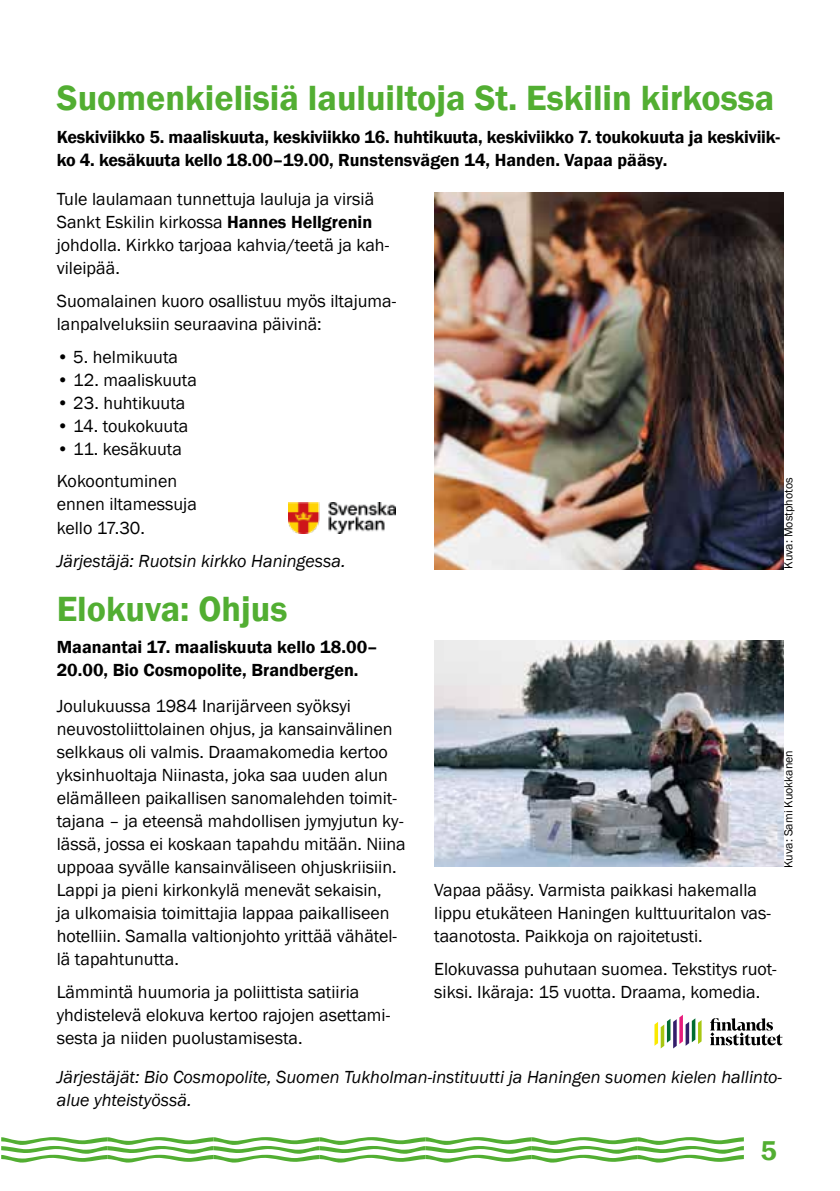
<style>
.page{position:relative;width:840px;height:1191px;background:#fff}
.page>*{position:absolute;margin:0;border:0;box-sizing:border-box;transform-origin:0 0}
.t1{font:600 36px "Franklin Gothic";color:#52ae32}
.t2{font:600 28px "Franklin Gothic";color:#52ae32}
.t3{font:18px/23px "Franklin Gothic";color:#000}
.t4{font:600 18px/23px "Franklin Gothic";letter-spacing:-.01em;color:#000}
.t5{font:italic 18px/23px "Franklin Gothic";color:#000}
.t6{font:12px "Franklin Gothic";color:#000}
.s1{font-weight:600}
</style>
<div class="page">
<svg style="left:1px;top:1137px;width:742px;height:25px"></svg>
<img style="left:434px;top:193px;width:348px;height:377px">
<img style="left:288px;top:502px;width:107px;height:31px">
<svg style="left:654px;top:1015px;width:47px;height:33px"></svg>
<svg style="left:710px;top:1018px;width:72px;height:27px"></svg>
<img style="left:434px;top:641px;width:348px;height:225px">
<h2 class="t1" style="left:57px;top:76px;width:718px">Suomenkielisiä lauluiltoja St. Eskilin kirkossa</h2>
<p class="t4" style="left:57px;top:126px;width:724px">Keskiviikko 5. maaliskuuta, keskiviikko 16. huhtikuuta, keskiviikko 7. toukokuuta ja keskiviik&shy;ko 4. kesäkuuta kello 18.00–19.00, Runstensvägen 14, Handen. Vapaa pääsy.</p>
<p class="t3" style="left:57px;top:188px;width:334px">Tule laulamaan tunnettuja lauluja ja virsiä Sankt Eskilin kirkossa <span class="s1">Hannes Hellgrenin </span>johdolla. Kirkko tarjoaa kahvia/teetä ja kah&shy;vileipää.</p>
<p class="t3" style="left:57px;top:290px;width:341px">Suomalainen kuoro osallistuu myös iltajuma&shy;lanpalveluksiin seuraavina päivinä:</p>
<p class="t3" style="left:57px;top:346px;width:123px">• 5. helmikuuta</p>
<p class="t3" style="left:57px;top:369px;width:142px">• 12. maaliskuuta</p>
<p class="t3" style="left:57px;top:392px;width:130px">• 23. huhtikuuta</p>
<p class="t3" style="left:57px;top:415px;width:133px">• 14. toukokuuta</p>
<p class="t3" style="left:57px;top:433px;width:127px;line-height:32.6px">• 11. kesäkuuta<br>Kokoontuminen</p>
<p class="t3" style="left:57px;top:493px;width:141px">ennen iltamessuja kello 17.30.</p>
<p class="t5" style="left:57px;top:549px;width:290px">Järjestäjä: Ruotsin kirkko Haningessa.</p>
<h2 class="t1" style="left:57px;top:586px;width:232px">Elokuva: Ohjus</h2>
<p class="t4" style="left:57px;top:636px;width:322px">Maanantai 17. maaliskuuta kello 18.00–<br>20.00, Bio Cosmopolite, Brandbergen.</p>
<p class="t3" style="left:57px;top:695px;width:350px">Joulukuussa 1984 Inarijärveen syöksyi neuvostoliittolainen ohjus, ja kansainvälinen selkkaus oli valmis. Draamakomedia kertoo yksinhuoltaja Niinasta, joka saa uuden alun elämälleen paikallisen sanomalehden toimit&shy;tajana – ja eteensä mahdollisen jymyjutun ky&shy;lässä, jossa ei koskaan tapahdu mitään. Niina uppoaa syvälle kansainväliseen ohjuskriisiin.<br>Lappi ja pieni kirkonkylä menevät sekaisin,<br>ja ulkomaisia toimittajia lappaa paikalliseen hotelliin. Samalla valtionjohto yrittää vähätel&shy;lä tapahtunutta.</p>
<p class="t3" style="left:57px;top:980px;width:335px">Lämmintä huumoria ja poliittista satiiria yhdistelevä elokuva kertoo rajojen asettami&shy;sesta ja niiden puolustamisesta.</p>
<p class="t6" style="left:780px;top:568px;width:92px;rotate:-90deg">Kuva: Mostphotos</p>
<p class="t6" style="left:780px;top:867px;width:119px;rotate:-90deg">Kuva: Sami Kuokkanen</p>
<p class="t3" style="left:434px;top:878px;width:338px">Vapaa pääsy. Varmista paikkasi hakemalla lippu etukäteen Haningen kulttuuritalon vas&shy;taanotosta. Paikkoja on rajoitetusti.</p>
<p class="t3" style="left:434px;top:957px;width:344px">Elokuvassa puhutaan suomea. Tekstitys ruot&shy;siksi. Ikäraja: 15 vuotta. Draama, komedia.</p>
<p class="t5" style="left:57px;top:1065px;width:726px">Järjestäjät: Bio Cosmopolite, Suomen Tukholman-instituutti ja Haningen suomen kielen hallinto&shy;alue yhteistyössä.</p>
<h2 class="t2" style="left:760px;top:1133px;width:18px">5</h2>
</div>
